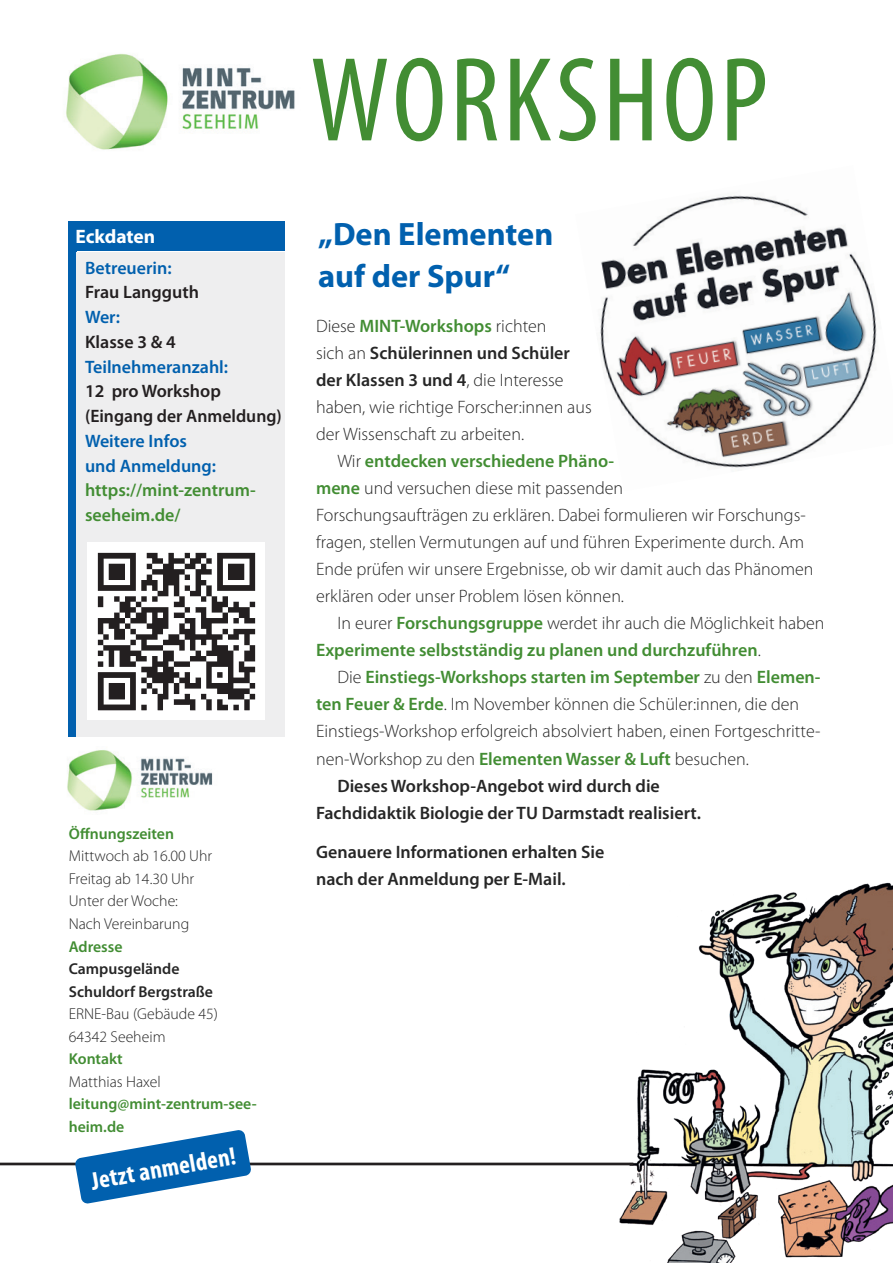
<style>
.page{position:relative;width:893px;height:1263px;background:#fff}
.page>*{position:absolute;margin:0;border:0;box-sizing:border-box;transform-origin:0 0}
.t1{font:condensed 121.05px "Myriad Pro";letter-spacing:.03em;color:#428d33}
.t2{font:700 32.4px/41.4px "Myriad Pro";color:#0160ae}
.t3{font:700 condensed 25.5px "Myriad Pro";color:#fff}
.t4{font:700 19.5px "Myriad Pro";letter-spacing:-.005em;color:#fff}
.t5{font:300 18px/27px "Myriad Pro";color:#262626}
.t6{font:600 18px/24.8px "Myriad Pro";color:#428d33}
.t7{font:600 18px/27px "Myriad Pro";color:#262626}
.t8{font:600 18px/24.8px "Myriad Pro";color:#0160ae}
.t9{font:600 18px/24.8px "Myriad Pro";color:#231f20}
.t10{font:300 15.75px/22.5px "Myriad Pro";color:#262626}
.t11{font:600 15.75px/22.5px "Myriad Pro";color:#428d33}
.t12{font:600 15.75px/22.5px "Myriad Pro";color:#262626}
.s1{font-weight:600;color:#428d33}
.s2{font-weight:600}
.s3{font-weight:300;color:#262626}
</style>
<div class="page">
<div style="left:68px;top:236px;width:9px;height:500px;background:#0160ae"></div>
<div style="left:68px;top:221px;width:217px;height:30px;background:#0160ae"></div>
<div style="left:77px;top:252px;width:208px;height:484px;background:#eeeeef"></div>
<img style="left:66px;top:54px;width:229px;height:96px">
<img style="left:87px;top:543px;width:178px;height:177px">
<img style="left:594px;top:882px;width:299px;height:381px">
<hr style="left:0;top:1162px;width:633px;height:3px;background:#231f20">
<svg style="left:75px;top:1130px;width:176px;height:74px"></svg>
<img style="left:67px;top:750px;width:146px;height:61px">
<img style="left:600px;top:195px;width:277px;height:273px">
<h1 class="t1" style="left:310px;top:27px;width:459px">WORKSHOP</h1>
<p class="t4" style="left:75px;top:224px;width:81px">Eckdaten</p>
<p class="t8" style="left:85px;top:255px;width:88px">Betreuerin:</p>
<p class="t9" style="left:85px;top:279px;width:115px">Frau Langguth</p>
<p class="t8" style="left:85px;top:304px;width:36px">Wer:</p>
<p class="t9" style="left:85px;top:329px;width:92px">Klasse 3 &amp; 4</p>
<p class="t8" style="left:85px;top:354px;width:145px">Teilnehmeranzahl:</p>
<p class="t9" style="left:85px;top:378px;width:198px">12 pro Workshop (Eingang der Anmeldung)</p>
<p class="t8" style="left:85px;top:428px;width:133px">Weitere Infos und Anmeldung:</p>
<p class="t6" style="left:85px;top:477px;width:172px">https://mint-zentrum&shy;seeheim.de/</p>
<p class="t11" style="left:69px;top:822px;width:107px">Öffnungszeiten</p>
<p class="t10" style="left:69px;top:845px;width:145px">Mittwoch ab 16.00 Uhr<br>Freitag ab 14.30 Uhr<br>Unter der Woche:<br>Nach Vereinbarung</p>
<p class="t11" style="left:69px;top:934px;width:55px">Adresse</p>
<p class="t12" style="left:69px;top:957px;width:146px">Campusgelände<br>Schuldorf Bergstraße</p>
<p class="t10" style="left:69px;top:1002px;width:151px">ERNE-Bau (Gebäude 45)<br>64342 Seeheim</p>
<p class="t11" style="left:69px;top:1047px;width:55px">Kontakt</p>
<p class="t10" style="left:69px;top:1070px;width:94px">Matthias Haxel</p>
<p class="t11" style="left:69px;top:1092px;width:190px">leitung@mint-zentrum-see&shy;heim.de</p>
<h3 class="t3" style="left:88px;top:1165px;width:148px;rotate:-10deg">Jetzt anmelden!</h3>
<h2 class="t2" style="left:318px;top:213px;width:237px">„Den Elementen auf der Spur“</h2>
<p class="t5" style="left:316px;top:313px;width:277px">Diese <span class="s1">MINT-Workshops</span> richten<br>sich an <span class="s2">Schülerinnen und Schüler der Klassen 3 und 4</span>, die Interesse haben, wie richtige Forscher:innen aus der Wissenschaft zu arbeiten.</p>
<p class="t5" style="left:316px;top:448px;width:499px;text-indent:21px">Wir <span class="s1">entdecken verschiedene Phäno-<br>mene</span> und versuchen diese mit passenden<br>Forschungsaufträgen zu erklären. Dabei formulieren wir Forschungs&shy;fragen, stellen Vermutungen auf und führen Experimente durch. Am Ende prüfen wir unsere Ergebnisse, ob wir damit auch das Phänomen erklären oder unser Problem lösen können.</p>
<p class="t6" style="left:316px;top:609px;width:510px;line-height:27px;text-indent:21px"><span class="s3">In eurer</span> Forschungsgruppe <span class="s3">werdet ihr auch die Möglichkeit haben<br></span>Experimente selbstständig zu planen und durchzuführen<span class="s3">.</span></p>
<p class="t6" style="left:337px;top:665px;width:485px"><span class="s3">Die</span> Einstiegs-Workshops starten im September <span class="s3">zu den</span> Elemen-</p>
<p class="t5" style="left:316px;top:691px;width:485px"><span class="s1">ten Feuer &amp; Erde</span>. Im November können die Schüler:innen, die den</p>
<p class="t5" style="left:316px;top:718px;width:506px">Einstiegs-Workshop erfolgreich absolviert haben, einen Fortgeschritte-</p>
<p class="t5" style="left:316px;top:745px;width:434px">nen-Workshop zu den <span class="s1">Elementen Wasser &amp; Luft</span> besuchen.</p>
<p class="t7" style="left:337px;top:771px;width:324px">Dieses Workshop-Angebot wird durch die</p>
<p class="t7" style="left:316px;top:798px;width:386px">Fachdidaktik Biologie der TU Darmstadt realisiert.</p>
<p class="t7" style="left:316px;top:837px;width:290px">Genauere Informationen erhalten Sie nach der Anmeldung per E-Mail.</p>
</div>
